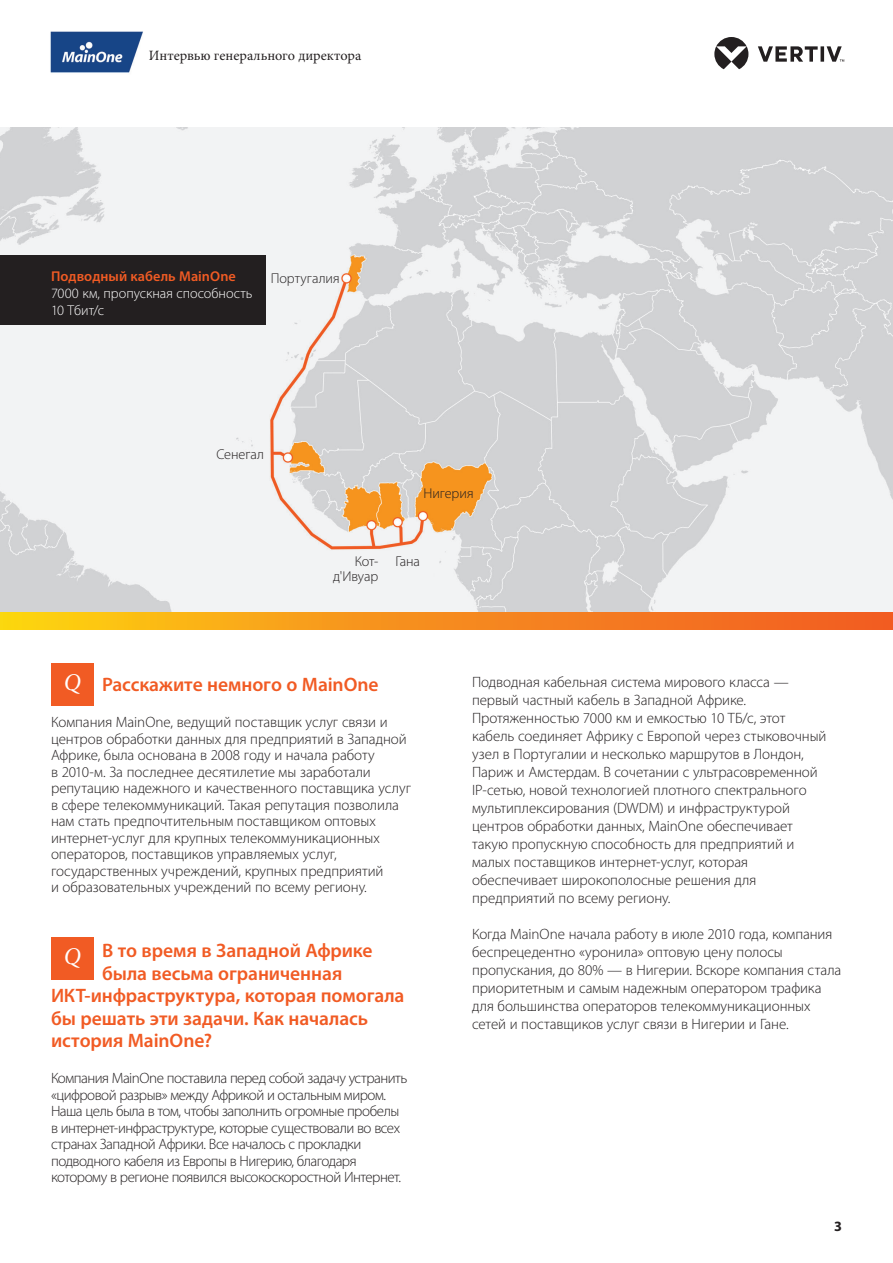
<style>
.page{position:relative;width:893px;height:1263px;background:#fff}
.page>*{position:absolute;margin:0;border:0;box-sizing:border-box;transform-origin:0 0}
.t1{font:italic 24px "Minion Pro";color:#fff}
.t2{font:600 19.5px "Myriad Pro";letter-spacing:-.005em;color:#f15b24}
.t3{font:300 15px/18px "Myriad Pro";letter-spacing:-.005em;color:#231f20}
.t4{font:300 15px/16.5px "Myriad Pro";letter-spacing:-.035em;color:#231f20}
.t5{font:300 14.25px/15px "Myriad Pro";letter-spacing:-.005em;color:#231f20;text-align:right}
.t6{font:300 14.25px/17.1px "Myriad Pro";color:#fff}
.t7{font:14.25px "Minion Pro";color:#231f20}
.t8{font:600 14.25px "Myriad Pro";letter-spacing:.005em;color:#f15b24}
.t9{font:700 14.25px "Myriad Pro";color:#231f20}
</style>
<div class="page">
<img style="left:0;top:128px;width:893px;height:484px">
<svg style="left:714px;top:37px;width:130px;height:32px"></svg>
<img style="left:50px;top:31px;width:93px;height:42px">
<div style="left:0;top:612px;width:893px;height:17px;background:linear-gradient(to right,#fdce13,#f15426)"></div>
<div style="left:0;top:255px;width:266px;height:69px;background:#231f20"></div>
<div style="left:51px;top:663px;width:43px;height:43px;background:#f15b24"></div>
<div style="left:51px;top:938px;width:43px;height:42px;background:#f15b24"></div>
<p class="t7" style="left:149px;top:46px;width:214px">Интервью генерального директора</p>
<p class="t8" style="left:51px;top:267px;width:186px">Подводный кабель MainOne</p>
<p class="t6" style="left:51px;top:285px;width:203px">7000 км, пропускная способность<br>10 Тбит/с</p>
<p class="t5" style="left:271px;top:271px;width:70px">Португалия</p>
<p class="t5" style="left:216px;top:447px;width:49px">Сенегал</p>
<p class="t5" style="left:424px;top:486px;width:52px">Нигерия</p>
<p class="t5" style="left:333px;top:554px;width:47px">Кот&shy;д'Ивуар</p>
<p class="t5" style="left:395px;top:554px;width:26px">Гана</p>
<h1 class="t1" style="left:64px;top:666px;width:19px">Q</h1>
<h2 class="t2" style="left:102px;top:672px;width:278px">Расскажите немного о MainOne</h2>
<p class="t3" style="left:51px;top:714px;width:362px;line-height:16.5px">Компания MainOne, ведущий поставщик услуг связи и центров обработки данных для предприятий в Западной Африке, была основана в 2008 году и начала работу<br>в 2010-м. За последнее десятилетие мы заработали репутацию надежного и качественного поставщика услуг в сфере телекоммуникаций. Такая репутация позволила нам стать предпочтительным поставщиком оптовых интернет-услуг для крупных телекоммуникационных операторов, поставщиков управляемых услуг, государственных учреждений, крупных предприятий<br>и образовательных учреждений по всему региону.</p>
<h2 class="t2" style="left:102px;top:938px;width:272px">В то время в Западной Африке</h2>
<h2 class="t2" style="left:102px;top:961px;width:242px">была весьма ограниченная</h2>
<h2 class="t2" style="left:51px;top:983px;width:355px">ИКТ-инфраструктура, которая помогала</h2>
<h2 class="t2" style="left:51px;top:1006px;width:319px">бы решать эти задачи. Как началась</h2>
<h2 class="t2" style="left:51px;top:1028px;width:163px">история MainOne?</h2>
<p class="t4" style="left:51px;top:1070px;width:358px">Компания MainOne поставила перед собой задачу устранить «цифровой разрыв» между Африкой и остальным миром.<br>Наша цель была в том, чтобы заполнить огромные пробелы в интернет-инфраструктуре, которые существовали во всех странах Западной Африки. Все началось с прокладки подводного кабеля из Европы в Нигерию, благодаря которому в регионе появился высокоскоростной Интернет.</p>
<h1 class="t1" style="left:64px;top:940px;width:19px">Q</h1>
<p class="t3" style="left:472px;top:674px;width:356px">Подводная кабельная система мирового класса — первый частный кабель в Западной Африке.<br>Протяженностью 7000 км и емкостью 10 ТБ/с, этот кабель соединяет Африку с Европой через стыковочный узел в Португалии и несколько маршрутов в Лондон, Париж и Амстердам. В сочетании с ультрасовременной IP-сетью, новой технологией плотного спектрального мультиплексирования (DWDM) и инфраструктурой центров обработки данных, MainOne обеспечивает такую пропускную способность для предприятий и малых поставщиков интернет-услуг, которая обеспечивает широкополосные решения для предприятий по всему региону.</p>
<p class="t3" style="left:472px;top:926px;width:371px">Когда MainOne начала работу в июле 2010 года, компания беспрецедентно «уронила» оптовую цену полосы пропускания, до 80% — в Нигерии. Вскоре компания стала приоритетным и самым надежным оператором трафика для большинства операторов телекоммуникационных сетей и поставщиков услуг связи в Нигерии и Гане.</p>
<p class="t9" style="left:834px;top:1217px;width:9px">3</p>
</div>
